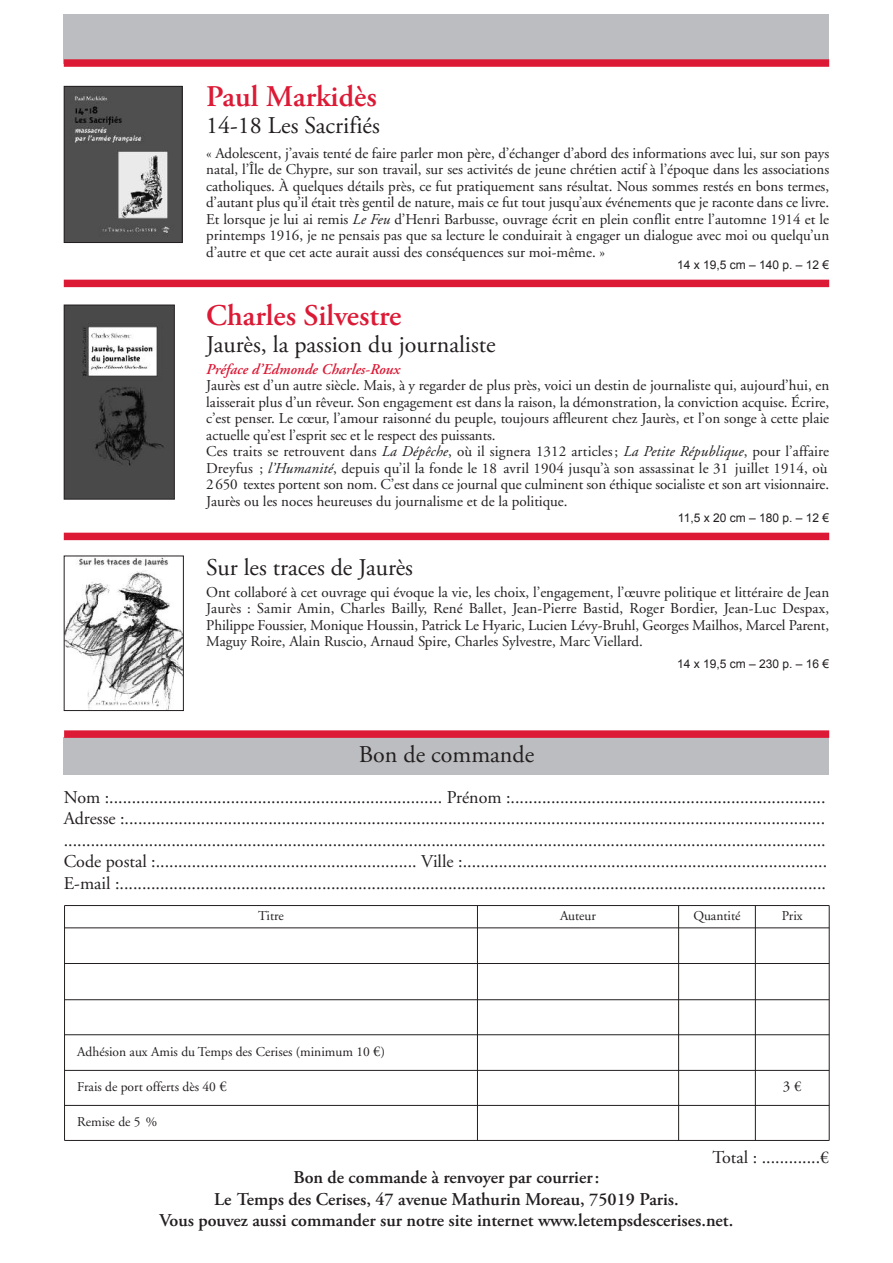
<style>
.page{position:relative;width:893px;height:1263px;background:#fff}
.page>*{position:absolute;margin:0;border:0;box-sizing:border-box;transform-origin:0 0}
.t1{font:600 30px "Adobe Garamond Pro";color:#dc1a36}
.t2{font:24px "Adobe Garamond Pro";color:#231f20}
.t3{font:24px "Adobe Garamond";color:#231f20}
.t4{font:18px/21.6px "Adobe Garamond";color:#231f20;text-align:justify}
.t5{font:600 18px/21.6px "Adobe Garamond Pro";color:#231f20;text-align:center}
.t6{font:18px "Adobe Garamond Pro";color:#231f20}
.t7{font:15px/16.5px "Adobe Garamond";color:#231f20;text-align:justify}
.t8{font:italic 600 15px "Adobe Garamond";color:#dc1a36}
.t9{font:13.5px "Adobe Garamond";color:#231f20}
.t10{font:12px "Arial";color:#231f20}
.s1{font-style:italic}
.s2{font-family:"Adobe Garamond Pro";font-size:15px}
.s3{font-family:"Adobe Garamond Pro"}
</style>
<div class="page">
<div style="left:64px;top:15px;width:765px;height:49px;background:#bcbdc0"></div>
<div style="left:64px;top:59px;width:765px;height:8px;background:#dc1a36"></div>
<div style="left:64px;top:737px;width:765px;height:38px;background:#bcbdc0"></div>
<hr style="left:64px;top:905px;width:1px;height:235px;background:#231f20">
<hr style="left:477px;top:905px;width:1px;height:235px;background:#231f20">
<hr style="left:678px;top:905px;width:1px;height:235px;background:#231f20">
<hr style="left:755px;top:905px;width:1px;height:235px;background:#231f20">
<hr style="left:829px;top:905px;width:1px;height:235px;background:#231f20">
<hr style="left:65px;top:905px;width:764px;height:1px;background:#231f20">
<hr style="left:65px;top:927px;width:764px;height:1px;background:#231f20">
<hr style="left:65px;top:963px;width:764px;height:1px;background:#231f20">
<hr style="left:65px;top:999px;width:764px;height:1px;background:#231f20">
<hr style="left:65px;top:1034px;width:764px;height:1px;background:#231f20">
<hr style="left:65px;top:1070px;width:764px;height:1px;background:#231f20">
<hr style="left:65px;top:1105px;width:764px;height:1px;background:#231f20">
<hr style="left:65px;top:1140px;width:764px;height:1px;background:#231f20">
<img style="left:66px;top:307px;width:107px;height:190px">
<div style="left:64px;top:305px;width:111px;height:194px;border:1px solid #231f20"></div>
<div style="left:64px;top:280px;width:765px;height:7px;background:#dc1a36"></div>
<div style="left:64px;top:730px;width:765px;height:8px;background:#dc1a36"></div>
<img style="left:66px;top:88px;width:115px;height:153px">
<div style="left:64px;top:86px;width:119px;height:157px;border:1px solid #231f20"></div>
<div style="left:64px;top:533px;width:765px;height:7px;background:#dc1a36"></div>
<img style="left:66px;top:558px;width:116px;height:151px">
<div style="left:64px;top:556px;width:120px;height:155px;border:1px solid #231f20"></div>
<h1 class="t1" style="left:206px;top:84px;width:172px">Paul Markidès</h1>
<h2 class="t2" style="left:206px;top:116px;width:175px">14-18 Les Sacrifiés</h2>
<p class="t7" style="left:206px;top:146px;width:624px">« Adolescent, j’avais tenté de faire parler mon père, d’échanger d’abord des informations avec lui, sur son pays natal, l’Île de Chypre, sur son travail, sur ses activités de jeune chrétien actif à l’époque dans les associations catholiques. À quelques détails près, ce fut pratiquement sans résultat. Nous sommes restés en bons termes, d’autant plus qu’il était très gentil de nature, mais ce fut tout jusqu’aux événements que je raconte dans ce livre.<br>Et lorsque je lui ai remis <span class="s1">Le Feu</span> d’Henri Barbusse, ouvrage écrit en plein conflit entre l’automne 1914 et le printemps 1916, je ne pensais pas que sa lecture le conduirait à engager un dialogue avec moi ou quelqu’un d’autre et que cet acte aurait aussi des conséquences sur moi-même. »</p>
<p class="t10" style="left:677px;top:258px;width:154px">14 x 19,5 cm – 140 p. – 12 €</p>
<h1 class="t1" style="left:206px;top:303px;width:197px">Charles Silvestre</h1>
<h2 class="t2" style="left:206px;top:335px;width:291px">Jaurès, la passion du journaliste</h2>
<p class="t8" style="left:206px;top:363px;width:195px">Préface d’Edmonde Charles-Roux</p>
<p class="t7" style="left:206px;top:379px;width:624px;text-align:left">Jaurès est d’un autre siècle. Mais, à y regarder de plus près, voici un destin de journaliste qui, aujourd’hui, en laisserait plus d’un rêveur. Son engagement est dans la raison, la démonstration, la conviction acquise. Écrire, c’est penser. Le cœur, l’amour raisonné du peuple, toujours affleurent chez Jaurès, et l’on songe à cette plaie actuelle qu’est l’esprit sec et le respect des puissants.<br>Ces traits se retrouvent dans <span class="s1">La Dépêche</span>, où il signera 1312 articles; <span class="s1">La Petite République</span>, pour l’affaire Dreyfus ; <span class="s1">l’Humanité</span>, depuis qu’il la fonde le 18 avril 1904 jusqu’à son assassinat le 31 juillet 1914, où 2650 textes portent son nom. C’est dans ce journal que culminent son éthique socialiste et son art visionnaire.<br>Jaurès ou les noces heureuses du journalisme et de la politique.</p>
<h2 class="t2" style="left:206px;top:557px;width:208px">Sur les traces de Jaurès</h2>
<p class="t10" style="left:678px;top:511px;width:153px">11,5 x 20 cm – 180 p. – 12 €</p>
<p class="t7" style="left:206px;top:585px;width:624px">Ont collaboré à cet ouvrage qui évoque la vie, les choix, l’engagement, l’œuvre politique et littéraire de Jean Jaurès : Samir Amin, Charles Bailly, René Ballet, Jean-Pierre Bastid, Roger Bordier, Jean-Luc Despax, Philippe Foussier, Monique Houssin, Patrick Le Hyaric, Lucien Lévy-Bruhl, Georges Mailhos, Marcel Parent, Maguy Roire, Alain Ruscio, Arnaud Spire, Charles Sylvestre, Marc Viellard.</p>
<h2 class="t3" style="left:359px;top:744px;width:177px">Bon de commande</h2>
<p class="t10" style="left:677px;top:657px;width:154px">14 x 19,5 cm – 230 p. – 16 €</p>
<p class="t4" style="left:64px;top:788px;width:765px">Nom :.......................................................................... Prénom :......................................................................<br>Adresse :............................................................................................................................................................ ..........................................................................................................................................................................<br>Code postal :.......................................................... Ville :.................................................................................<br>E-mail :.............................................................................................................................................................</p>
<p class="t9" style="left:258px;top:910px;width:27px">Titre</p>
<p class="t9" style="left:560px;top:910px;width:37px">Auteur</p>
<p class="t9" style="left:693px;top:910px;width:49px">Quantité</p>
<p class="t9" style="left:782px;top:910px;width:22px">Prix</p>
<p class="t9" style="left:77px;top:1046px;width:309px">Adhésion aux Amis du Temps des Cerises (minimum 10 <span class="s2">€</span>)</p>
<p class="t9" style="left:77px;top:1081px;width:151px">Frais de port offerts dès 40 <span class="s2">€</span></p>
<p class="t7" style="left:783px;top:1079px;width:20px">3<span class="s3">€</span></p>
<p class="t9" style="left:77px;top:1116px;width:82px">Remise de 5 %</p>
<p class="t6" style="left:712px;top:1150px;width:118px">Total : .............€</p>
<p class="t5" style="left:160px;top:1168px;width:575px">Bon de commande à renvoyer par courrier:<br>Le Temps des Cerises, 47 avenue Mathurin Moreau, 75019 Paris.<br>Vous pouvez aussi commander sur notre site internet www.letempsdescerises.net.</p>
</div>
